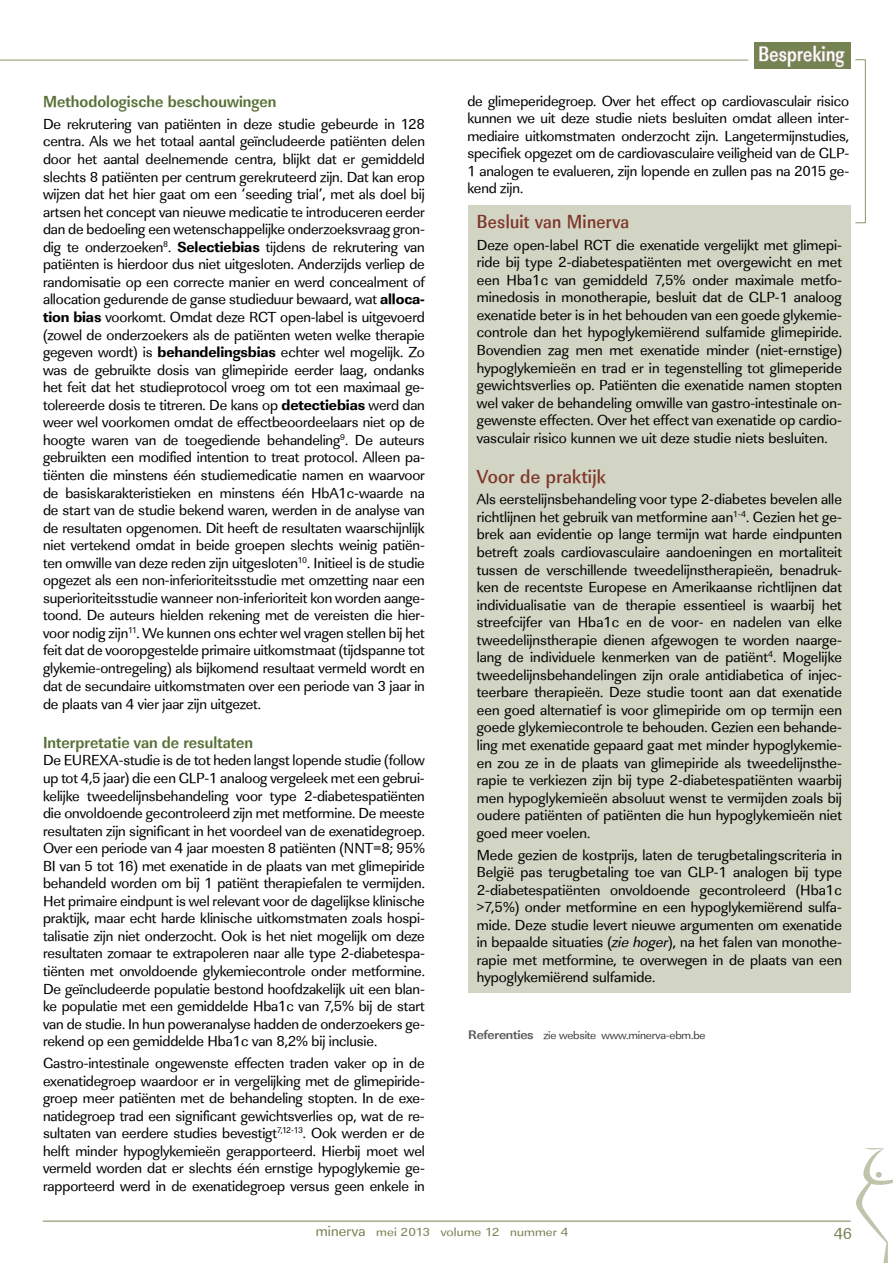
<style>
.page{position:relative;width:893px;height:1263px;background:#fff}
.page>*{position:absolute;margin:0;border:0;box-sizing:border-box;transform-origin:0 0}
.t1{font:500 21.45px "Linear Std Nr";letter-spacing:.015em;color:#fff;scale:.91 1}
.t2{font:500 19.5px "Linear Std Nr";letter-spacing:.015em;color:#7d3629}
.t3{font:500 19.5px "Linear Std Cd";letter-spacing:.015em;color:#7d3629}
.t4{font:700 16.5px "Linear Std Cd";color:#587037}
.t5{font:16.5px "Linear Std";color:#748351}
.t6{font:15px/17.5px "Linear Std";letter-spacing:-.01em;color:#000;text-align:justify}
.t7{font:12.15px "Linear Std";letter-spacing:.01em;color:#748351;scale:1.11 1}
.t8{font:11.4px "Linear Std";letter-spacing:-.02em;color:#414042;scale:1.05 1}
.s1{font-family:"Linear Std Xbold"}
.s2{font-style:italic}
.s3{font-weight:700;font-size:12.9px;color:#58595b}
.s4{font-size:15px}
</style>
<div class="page">
<hr style="left:43px;top:1221px;width:808px;height:1px;background:#748351">
<div style="left:754px;top:43px;width:96px;height:26px;background:#748351"></div>
<svg style="left:759px;top:45px;width:86px;height:23px"></svg>
<div style="left:468px;top:206px;width:382px;height:787px;background:#d2d4c4"></div>
<hr style="left:0;top:60px;width:748px;height:1px;background:#667942">
<hr style="left:865px;top:60px;width:1px;height:163px;background:#667942">
<svg style="left:856px;top:1148px;width:37px;height:115px"></svg>
<p class="t4" style="left:43px;top:92px;width:235px">Methodologische beschouwingen</p>
<p class="t6" style="left:43px;top:115px;width:383px">De rekrutering van patiënten in deze studie gebeurde in 128 centra. Als we het totaal aantal geïncludeerde patiënten delen door het aantal deelnemende centra, blijkt dat er gemiddeld slechts 8 patiënten per centrum gerekruteerd zijn. Dat kan erop wijzen dat het hier gaat om een ‘seeding trial’, met als doel bij artsen het concept van nieuwe medicatie te introduceren eerder dan de bedoeling een wetenschappelijke onderzoeksvraag gron&shy;dig te onderzoeken<sup>8</sup>. <span class="s1">Selectiebias</span> tijdens de rekrutering van patiënten is hierdoor dus niet uitgesloten. Anderzijds verliep de randomisatie op een correcte manier en werd concealment of allocation gedurende de ganse studieduur bewaard, wat <span class="s1">alloca&shy;tion bias</span> voorkomt. Omdat deze RCT open-label is uitgevoerd (zowel de onderzoekers als de patiënten weten welke therapie gegeven wordt) is <span class="s1">behandelingsbias</span> echter wel mogelijk. Zo was de gebruikte dosis van glimepiride eerder laag, ondanks het feit dat het studieprotocol vroeg om tot een maximaal ge&shy;tolereerde dosis te titreren. De kans op <span class="s1">detectiebias</span> werd dan weer wel voorkomen omdat de effectbeoordeelaars niet op de hoogte waren van de toegediende behandeling<sup>9</sup>. De auteurs gebruikten een modified intention to treat protocol. Alleen pa&shy;tiënten die minstens één studiemedicatie namen en waarvoor de basiskarakteristieken en minstens één HbA1c-waarde na de start van de studie bekend waren, werden in de analyse van de resultaten opgenomen. Dit heeft de resultaten waarschijnlijk niet vertekend omdat in beide groepen slechts weinig patiën&shy;ten omwille van deze reden zijn uitgesloten<sup>10</sup>. Initieel is de studie opgezet als een non-inferioriteitsstudie met omzetting naar een superioriteitsstudie wanneer non-inferioriteit kon worden aange&shy;toond. De auteurs hielden rekening met de vereisten die hier&shy;voor nodig zijn<sup>11</sup>. We kunnen ons echter wel vragen stellen bij het feit dat de vooropgestelde primaire uitkomstmaat (tijdspanne tot glykemie-ontregeling) als bijkomend resultaat vermeld wordt en dat de secundaire uitkomstmaten over een periode van 3 jaar in de plaats van 4 vier jaar zijn uitgezet.</p>
<p class="t4" style="left:43px;top:732px;width:212px">Interpretatie van de resultaten</p>
<p class="t6" style="left:43px;top:752px;width:383px">De EUREXA-studie is de tot heden langst lopende studie (follow up tot 4,5 jaar) die een GLP-1 analoog vergeleek met een gebrui&shy;kelijke tweedelijnsbehandeling voor type 2-diabetespatiënten die onvoldoende gecontroleerd zijn met metformine. De meeste resultaten zijn significant in het voordeel van de exenatidegroep.<br>Over een periode van 4 jaar moesten 8 patiënten (NNT=8; 95% BI van 5 tot 16) met exenatide in de plaats van met glimepiride behandeld worden om bij 1 patiënt therapiefalen te vermijden.<br>Het primaire eindpunt is wel relevant voor de dagelijkse klinische praktijk, maar echt harde klinische uitkomstmaten zoals hospi&shy;talisatie zijn niet onderzocht. Ook is het niet mogelijk om deze resultaten zomaar te extrapoleren naar alle type 2-diabetespa&shy;tiënten met onvoldoende glykemiecontrole onder metformine.<br>De geïncludeerde populatie bestond hoofdzakelijk uit een blan&shy;ke populatie met een gemiddelde Hba1c van 7,5% bij de start van de studie. In hun poweranalyse hadden de onderzoekers ge&shy;rekend op een gemiddelde Hba1c van 8,2% bij inclusie.</p>
<p class="t6" style="left:43px;top:1054px;width:383px">Gastro-intestinale ongewenste effecten traden vaker op in de exenatidegroep waardoor er in vergelijking met de glimepiride&shy;groep meer patiënten met de behandeling stopten. In de exe&shy;natidegroep trad een significant gewichtsverlies op, wat de re&shy;sultaten van eerdere studies bevestigt<sup>7,12-13</sup>. Ook werden er de helft minder hypoglykemieën gerapporteerd. Hierbij moet wel vermeld worden dat er slechts één ernstige hypoglykemie ge&shy;rapporteerd werd in de exenatidegroep versus geen enkele in</p>
<h1 class="t1" style="left:758px;top:41px;width:96px">Bespreking</h1>
<p class="t6" style="left:467px;top:92px;width:383px">de glimeperidegroep. Over het effect op cardiovasculair risico kunnen we uit deze studie niets besluiten omdat alleen inter&shy;mediaire uitkomstmaten onderzocht zijn. Langetermijnstudies, specifiek opgezet om de cardiovasculaire veiligheid van de GLP-1 analogen te evalueren, zijn lopende en zullen pas na 2015 ge&shy;kend zijn.</p>
<h2 class="t2" style="left:477px;top:210px;width:154px">Besluit van Minerva</h2>
<p class="t6" style="left:477px;top:236px;width:367px">Deze open-label RCT die exenatide vergelijkt met glimepi&shy;ride bij type 2-diabetespatiënten met overgewicht en met een Hba1c van gemiddeld 7,5% onder maximale metfo&shy;minedosis in monotherapie, besluit dat de GLP-1 analoog exenatide beter is in het behouden van een goede glykemie&shy;controle dan het hypoglykemiërend sulfamide glimepiride.<br>Bovendien zag men met exenatide minder (niet-ernstige) hypoglykemieën en trad er in tegenstelling tot glimeperide gewichtsverlies op. Patiënten die exenatide namen stopten wel vaker de behandeling omwille van gastro-intestinale on&shy;gewenste effecten. Over het effect van exenatide op cardio&shy;vasculair risico kunnen we uit deze studie niets besluiten.</p>
<h2 class="t3" style="left:477px;top:464px;width:131px">Voor de praktijk</h2>
<p class="t6" style="left:477px;top:491px;width:367px">Als eerstelijnsbehandeling voor type 2-diabetes bevelen alle richtlijnen het gebruik van metformine aan<sup>1-4</sup>. Gezien het ge&shy;brek aan evidentie op lange termijn wat harde eindpunten betreft zoals cardiovasculaire aandoeningen en mortaliteit tussen de verschillende tweedelijnstherapieën, benadruk&shy;ken de recentste Europese en Amerikaanse richtlijnen dat individualisatie van de therapie essentieel is waarbij het streefcijfer van Hba1c en de voor- en nadelen van elke tweedelijnstherapie dienen afgewogen te worden naarge&shy;lang de individuele kenmerken van de patiënt<sup>4</sup>. Mogelijke tweedelijnsbehandelingen zijn orale antidiabetica of injec&shy;teerbare therapieën. Deze studie toont aan dat exenatide een goed alternatief is voor glimepiride om op termijn een goede glykemiecontrole te behouden. Gezien een behande&shy;ling met exenatide gepaard gaat met minder hypoglykemie&shy;ën zou ze in de plaats van glimepiride als tweedelijnsthe&shy;rapie te verkiezen zijn bij type 2-diabetespatiënten waarbij men hypoglykemieën absoluut wenst te vermijden zoals bij oudere patiënten of patiënten die hun hypoglykemieën niet goed meer voelen.</p>
<p class="t6" style="left:477px;top:846px;width:367px">Mede gezien de kostprijs, laten de terugbetalingscriteria in België pas terugbetaling toe van GLP-1 analogen bij type 2-diabetespatiënten onvoldoende gecontroleerd (Hba1c &gt;7,5%) onder metformine en een hypoglykemiërend sulfa&shy;mide. Deze studie levert nieuwe argumenten om exenatide in bepaalde situaties (<span class="s2">zie hoger</span>), na het falen van monothe&shy;rapie met metformine, te overwegen in de plaats van een hypoglykemiërend sulfamide.</p>
<p class="t8" style="left:468px;top:1028px;width:228px"><span class="s3">Referenties</span> zie website www.minerva-ebm.be</p>
<p class="t7" style="left:316px;top:1225px;width:229px"><span class="s4">minerva</span> mei 2013 volume 12 nummer 4</p>
<p class="t5" style="left:834px;top:1223px;width:20px">46</p>
</div>
